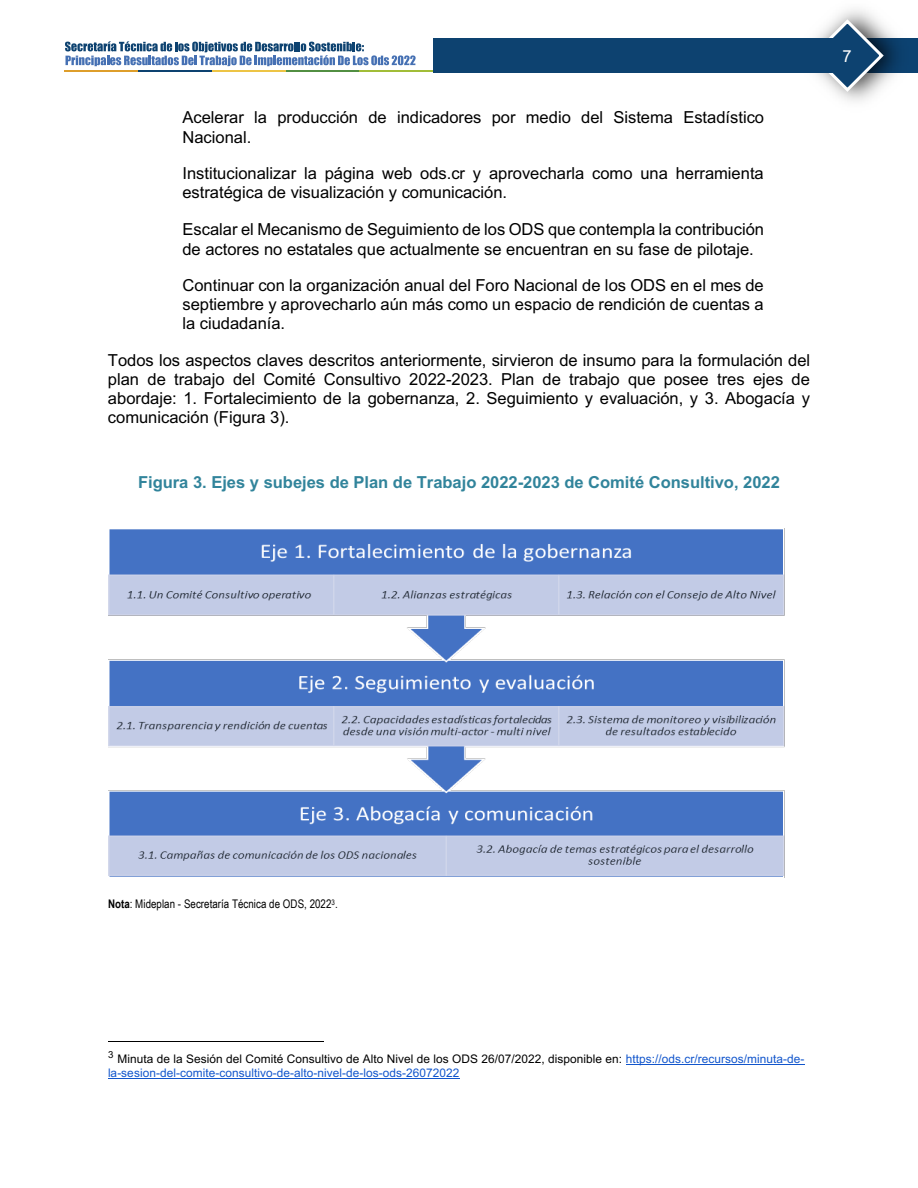
<style>
.page{position:relative;width:918px;height:1188px;background:#fff}
.page>*{position:absolute;margin:0;border:0;box-sizing:border-box;transform-origin:0 0}
.t1{font:16.5px/19px "Arial";color:#000}
.t2{font:700 16.5px "Arial";color:#31849b}
.t3{font:16.5px "Arial";color:#fff}
.t4{font:11.85px/14.4px "Arial";letter-spacing:.005em;color:#15c}
.t5{font:11.85px "Arial Narrow";letter-spacing:.005em;color:#000}
.t6{font:9.75px "Arial";color:#000}
.s1{font-weight:700}
.s2{color:#000}
</style>
<div class="page">
<img style="left:792px;top:9px;width:126px;height:93px">
<img style="left:886px;top:39px;width:32px;height:34px">
<svg style="left:809px;top:17px;width:77px;height:77px"></svg>
<div style="left:433px;top:39px;width:402px;height:34px;background:#0d4270"></div>
<hr style="left:359px;top:71px;width:74px;height:1px;background:#a1bd38">
<hr style="left:285px;top:71px;width:74px;height:1px;background:#528f42">
<hr style="left:212px;top:71px;width:73px;height:1px;background:#edc445">
<hr style="left:138px;top:71px;width:74px;height:1px;background:#0d4270">
<hr style="left:64px;top:71px;width:74px;height:1px;background:#de9e2b">
<svg style="left:65px;top:41px;width:351px;height:30px"></svg>
<hr style="left:108px;top:1041px;width:216px;height:1px;background:#000">
<hr style="left:626px;top:1064px;width:179px;height:1px;background:#15c">
<hr style="left:108px;top:1079px;width:351px;height:1px;background:#15c">
<img style="left:108px;top:529px;width:677px;height:349px">
<p class="t1" style="left:182px;top:108px;width:583px">Acelerar la producción de indicadores por medio del Sistema Estadístico<br>Nacional.</p>
<p class="t1" style="left:182px;top:164px;width:583px">Institucionalizar la página web ods.cr y aprovecharla como una herramienta estratégica de visualización y comunicación.</p>
<p class="t1" style="left:182px;top:220px;width:583px">Escalar el Mecanismo de Seguimiento de los ODS que contempla la contribución de actores no estatales que actualmente se encuentran en su fase de pilotaje.</p>
<p class="t1" style="left:182px;top:276px;width:583px;text-align:justify">Continuar con la organización anual del Foro Nacional de los ODS en el mes de septiembre y aprovecharlo aún más como un espacio de rendición de cuentas a la ciudadanía.</p>
<p class="t1" style="left:108px;top:351px;width:704px;text-align:justify">Todos los aspectos claves descritos anteriormente, sirvieron de insumo para la formulación del plan de trabajo del Comité Consultivo 2022-2023. Plan de trabajo que posee tres ejes de abordaje: 1. Fortalecimiento de la gobernanza, 2. Seguimiento y evaluación, y 3. Abogacía y comunicación (Figura 3).</p>
<p class="t2" style="left:138px;top:471px;width:643px">Figura 3. Ejes y subejes de Plan de Trabajo 2022-2023 de Comité Consultivo, 2022</p>
<p class="t3" style="left:842px;top:44px;width:11px">7</p>
<p class="t5" style="left:108px;top:897px;width:232px"><span class="s1">Nota</span>: Mideplan - Secretaría Técnica de ODS, 2022<sup>3</sup>.</p>
<p class="t6" style="left:108px;top:1048px;width:7px">3</p>
<p class="t4" style="left:108px;top:1052px;width:698px;text-indent:10px"><span class="s2">Minuta de la Sesión del Comité Consultivo de Alto Nivel de los ODS 26/07/2022, disponible en:</span> https://ods.cr/recursos/minuta-de&shy;la-sesion-del-comite-consultivo-de-alto-nivel-de-los-ods-26072022</p>
</div>
